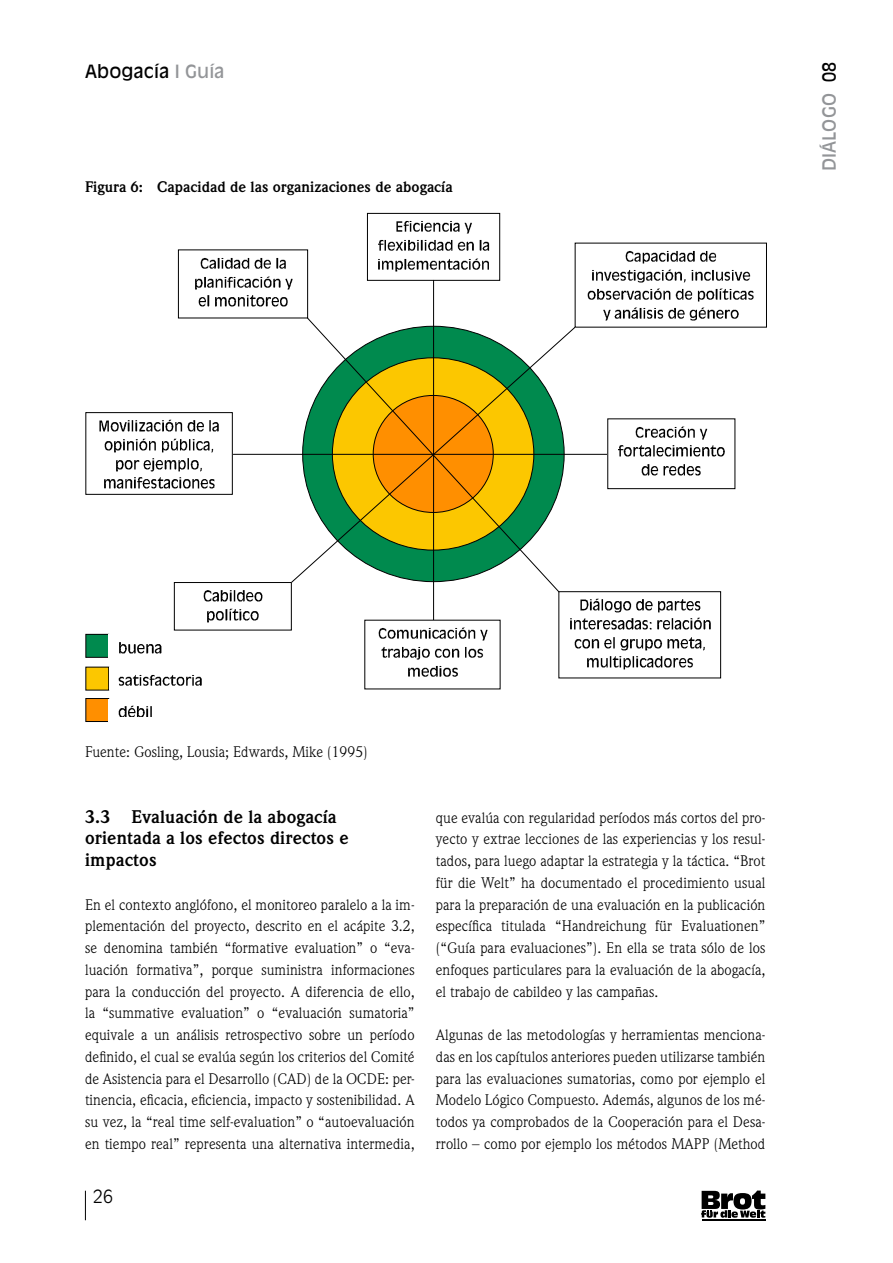
<style>
.page{position:relative;width:893px;height:1263px;background:#fff}
.page>*{position:absolute;margin:0;border:0;box-sizing:border-box;transform-origin:0 0}
.t1{font:700 18px/21.8px "Weidemann";letter-spacing:.01em;color:#000}
.t2{font:18px "Antique Olive Std";letter-spacing:.01em;color:#000}
.t3{font:18px "Antique Olive Std";letter-spacing:.01em;color:#939598}
.t4{font:300 18px "Antique Olive Std";color:#000}
.t5{font:15px/21.8px "Weidemann";letter-spacing:.005em;color:#000;text-align:justify}
.t6{font:700 15px "Weidemann";letter-spacing:.005em;color:#000}
.s1{color:#939598}
.s2{color:#000}
</style>
<div class="page">
<svg style="left:85px;top:1191px;width:1px;height:29px"></svg>
<hr style="left:702px;top:1219px;width:63px;height:1px;background:#000">
<svg style="left:701px;top:1190px;width:64px;height:28px"></svg>
<hr style="left:433px;top:280px;width:1px;height:340px;background:#000">
<svg style="left:290px;top:326px;width:286px;height:257px"></svg>
<svg style="left:307px;top:317px;width:253px;height:276px"></svg>
<hr style="left:233px;top:454px;width:375px;height:1px;background:#000">
<img style="left:378px;top:627px;width:110px;height:14px">
<img style="left:382px;top:646px;width:102px;height:14px">
<img style="left:408px;top:665px;width:50px;height:12px">
<div style="left:178px;top:250px;width:130px;height:68px;border:1px solid #000"></div>
<img style="left:200px;top:257px;width:86px;height:12px">
<img style="left:195px;top:276px;width:98px;height:14px">
<img style="left:198px;top:295px;width:90px;height:12px">
<div style="left:86px;top:412px;width:146px;height:82px;border:1px solid #000"></div>
<img style="left:99px;top:419px;width:120px;height:13px">
<img style="left:104px;top:438px;width:110px;height:15px">
<img style="left:116px;top:458px;width:86px;height:14px">
<img style="left:104px;top:477px;width:111px;height:12px">
<div style="left:174px;top:582px;width:117px;height:48px;border:1px solid #000"></div>
<img style="left:203px;top:590px;width:60px;height:12px">
<img style="left:207px;top:608px;width:52px;height:15px">
<img style="left:625px;top:250px;width:92px;height:14px">
<img style="left:592px;top:269px;width:159px;height:14px">
<img style="left:588px;top:288px;width:166px;height:14px">
<img style="left:603px;top:307px;width:136px;height:14px">
<div style="left:608px;top:419px;width:127px;height:70px;border:1px solid #000"></div>
<img style="left:636px;top:426px;width:72px;height:14px">
<img style="left:618px;top:443px;width:117px;height:16px">
<img style="left:642px;top:464px;width:59px;height:12px">
<div style="left:559px;top:591px;width:162px;height:87px;border:1px solid #000"></div>
<img style="left:580px;top:598px;width:121px;height:15px">
<img style="left:570px;top:616px;width:151px;height:16px">
<img style="left:575px;top:637px;width:130px;height:14px">
<img style="left:587px;top:656px;width:106px;height:14px">
<div style="left:367px;top:213px;width:133px;height:67px;border:1px solid #000"></div>
<img style="left:396px;top:220px;width:76px;height:14px">
<img style="left:378px;top:237px;width:121px;height:17px">
<img style="left:378px;top:258px;width:111px;height:14px">
<div style="left:86px;top:634px;width:23px;height:23px;background:#008a4e"></div>
<div style="left:86px;top:667px;width:23px;height:23px;background:#fcc700"></div>
<div style="left:86px;top:698px;width:23px;height:23px;background:#ff8f00"></div>
<div style="left:86px;top:698px;width:23px;height:24px;border:1px solid #000"></div>
<img style="left:118px;top:705px;width:34px;height:12px">
<img style="left:118px;top:674px;width:84px;height:11px">
<img style="left:119px;top:642px;width:43px;height:12px">
<p class="t2" style="left:85px;top:60px;width:141px">Abogacía <span class="s1">I Guía</span></p>
<p class="t6" style="left:85px;top:178px;width:369px">Figura 6: Capacidad de las organizaciones de abogacía</p>
<p class="t3" style="left:818px;top:171px;width:111px;rotate:-90deg">DIÁLOGO <span class="s2">08</span></p>
<p class="t5" style="left:85px;top:741px;width:284px">Fuente: Gosling, Lousia; Edwards, Mike (1995)</p>
<p class="t1" style="left:85px;top:806px;width:265px">3.3 Evaluación de la abogacía orientada a los efectos directos e impactos</p>
<p class="t5" style="left:85px;top:893px;width:331px">En el contexto anglófono, el monitoreo paralelo a la im&shy;plementación del proyecto, descrito en el acápite 3.2, se denomina también “formative evaluation” o “eva&shy;luación formativa”, porque suministra informaciones para la conducción del proyecto. A diferencia de ello, la “summative evaluation” o “evaluación sumatoria” equivale a un análisis retrospectivo sobre un período definido, el cual se evalúa según los criterios del Comité de Asistencia para el Desarrollo (CAD) de la OCDE: per&shy;tinencia, eficacia, eficiencia, impacto y sostenibilidad. A su vez, la “real time self-evaluation” o “autoevaluación en tiempo real” representa una alternativa intermedia,</p>
<p class="t4" style="left:93px;top:1186px;width:22px">26</p>
<p class="t5" style="left:436px;top:806px;width:331px">que evalúa con regularidad períodos más cortos del pro&shy;yecto y extrae lecciones de las experiencias y los resul&shy;tados, para luego adaptar la estrategia y la táctica. “Brot für die Welt” ha documentado el procedimiento usual para la preparación de una evaluación en la publicación específica titulada “Handreichung für Evaluationen” (“Guía para evaluaciones”). En ella se trata sólo de los enfoques particulares para la evaluación de la abogacía, el trabajo de cabildeo y las campañas.</p>
<p class="t5" style="left:436px;top:1024px;width:331px">Algunas de las metodologías y herramientas menciona&shy;das en los capítulos anteriores pueden utilizarse también para las evaluaciones sumatorias, como por ejemplo el Modelo Lógico Compuesto. Además, algunos de los mé&shy;todos ya comprobados de la Cooperación para el Desa&shy;rrollo – como por ejemplo los métodos MAPP (Method</p>
</div>
